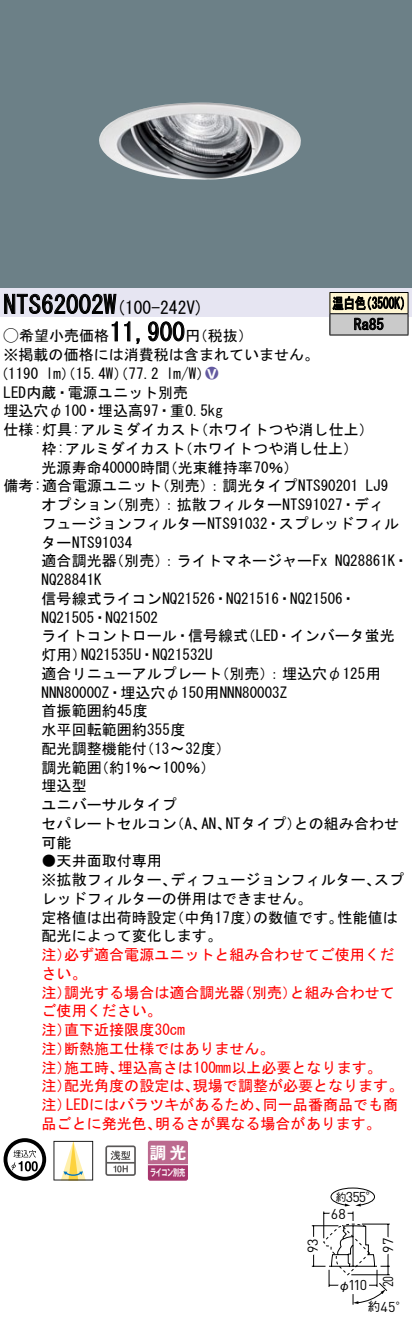
<style>
.page{position:relative;width:412px;height:1326px;background:#fff}
.page>*{position:absolute;margin:0;border:0;box-sizing:border-box;transform-origin:0 0}
.t1{font:25px "MS Gothic";color:#000}
.t2{font:17.5px "MS Gothic";color:#000}
.t3{font:16.5px "Gothic MB101 Pro De Bold 90 pv RKSJ H";color:#fff}
.t4{font:15px/18.8px "MS Gothic";color:#000}
.t5{font:15px/18.8px "MS Gothic";color:#f00}
.t6{font:15px/21.2px "MS Gothic";color:#000;scale:.75 1}
.t7{font:15px "Ford Classification 1";color:#635aa0}
.t8{font:14.25px "DINOT";letter-spacing:-.02em;color:#000}
.t9{font:14.25px "DINOT";letter-spacing:-.02em;color:#000;scale:.8 1}
.t10{font:12.5px "Gothic BBB Pro Medium 90 pv RKSJ H";color:#000}
.t11{font:10.5px "Gothic BBB Pro Medium 90 pv RKSJ H";color:#000}
.t12{font:9.5px "Gothic MB101 Pro De Bold 90 pv RKSJ H";letter-spacing:-.05em;color:#fff;scale:.65 1}
.s1{font-size:25px}
.s2{font-family:"Ford Classification 1"}
.s3{color:#fff}
.s4{font-family:"Gothic BBB Pro Medium 90 pv RKSJ H";font-size:12.5px}
</style>
<div class="page">
<div style="left:0;top:0;width:411px;height:288px;background:#6c8087"></div>
<img style="left:99px;top:103px;width:201px;height:77px">
<div style="left:0;top:288px;width:411px;height:29px;background:#e6e5f2"></div>
<svg style="left:4px;top:294px;width:112px;height:20px"></svg>
<svg style="left:111px;top:321px;width:7px;height:21px"></svg>
<svg style="left:124px;top:321px;width:6px;height:21px"></svg>
<svg style="left:136px;top:338px;width:4px;height:6px"></svg>
<svg style="left:148px;top:321px;width:36px;height:21px"></svg>
<svg style="left:4px;top:1138px;width:42px;height:42px"></svg>
<svg style="left:31px;top:1161px;width:7px;height:10px"></svg>
<svg style="left:53px;top:1141px;width:40px;height:39px"></svg>
<svg style="left:105px;top:1145px;width:31px;height:31px"></svg>
<svg style="left:147px;top:1140px;width:40px;height:40px;background:#b75d87"></svg>
<hr style="left:148px;top:1164px;width:39px;height:1px;background:#fff">
<hr style="left:329px;top:292px;width:78px;height:1px;background:#000">
<hr style="left:329px;top:335px;width:78px;height:1px;background:#000">
<svg style="left:329px;top:293px;width:79px;height:42px;background:#a09d93"></svg>
<svg style="left:311px;top:1187px;width:79px;height:118px"></svg>
<h1 class="t1" style="left:4px;top:292px;width:102px">NTS62002</h1>
<p class="t2" style="left:104px;top:298px;width:101px">(<span class="s1">W</span> 100-242 (V</p>
<p class="t6" style="left:353px;top:292px;width:41px;text-indent:-22px">温白色<br>Ra85</p>
<p class="t6" style="left:360px;top:292px;width:69px">（3500 (K</p>
<h1 class="t1" style="left:109px;top:320px;width:76px">11,900</h1>
<p class="t4" style="left:4px;top:326px;width:316px"><span class="s2">A</span>希望小売価格<br>※掲載の価格には消費税は含まれていません。</p>
<p class="t7" style="left:205px;top:365px;width:14px">2<span class="s3">8</span></p>
<p class="t4" style="left:185px;top:326px;width:69px">（円税抜(</p>
<p class="t4" style="left:166px;top:364px;width:46px">l m (W/</p>
<p class="t4" style="left:-7px;top:364px;width:47px">（1190</p>
<p class="t4" style="left:4px;top:383px;width:186px">LED内蔵・電源ユニット別売</p>
<p class="t4" style="left:4px;top:401px;width:220px">埋込穴φ100・埋込高97・重0.5kg</p>
<p class="t4" style="left:193px;top:420px;width:182px">（ホワイトつや消し仕上(</p>
<p class="t4" style="left:46px;top:364px;width:114px">lm）（15.4 ）（W 77.2</p>
<p class="t4" style="left:177px;top:420px;width:181px;text-indent:-174px">仕様:灯具:アルミダイカスト<br>（ホワイトつや消し仕上(</p>
<p class="t4" style="left:162px;top:439px;width:137px;text-indent:-121px">枠:アルミダイカスト<br>（光束維持率70％(</p>
<p class="t4" style="left:42px;top:458px;width:130px">光源寿命40000時間</p>
<p class="t4" style="left:154px;top:476px;width:204px">（別売：）調光タイプNTS90201</p>
<p class="t4" style="left:109px;top:476px;width:276px;text-indent:-105px">備考:適合電源ユニット<br>（別売：）拡散フィルターNTS91027・ディ</p>
<p class="t4" style="left:365px;top:476px;width:24px">LJ9</p>
<p class="t4" style="left:42px;top:495px;width:76px">オプション</p>
<p class="t4" style="left:42px;top:514px;width:358px">フュージョンフィルターNTS91032・スプレッドフィル</p>
<p class="t4" style="left:42px;top:533px;width:92px">ターNTS91034</p>
<p class="t4" style="left:334px;top:551px;width:75px">NQ28861 ・K</p>
<p class="t4" style="left:109px;top:551px;width:219px">（別売：）ライトマネージャーFx</p>
<p class="t4" style="left:42px;top:551px;width:76px">適合調光器</p>
<p class="t4" style="left:42px;top:570px;width:61px">NQ28841K</p>
<p class="t4" style="left:42px;top:589px;width:315px">信号線式ライコンNQ21526・NQ21516・NQ21506・</p>
<p class="t4" style="left:42px;top:608px;width:118px">NQ21505・NQ21502</p>
<p class="t4" style="left:240px;top:626px;width:155px">（LED・インバータ蛍光</p>
<p class="t4" style="left:42px;top:626px;width:208px;text-align:center">ライトコントロール・信号線式<br>NQ21535 ・U NQ21532U</p>
<p class="t4" style="left:42px;top:645px;width:46px">灯用）</p>
<p class="t4" style="left:42px;top:664px;width:181px">適合リニューアルプレート</p>
<p class="t4" style="left:42px;top:683px;width:247px">NNN80000 ・Z 埋込穴φ150用NNN80003Z</p>
<p class="t4" style="left:42px;top:701px;width:107px">首振範囲約45度</p>
<p class="t4" style="left:42px;top:720px;width:145px">水平回転範囲約355度</p>
<p class="t4" style="left:139px;top:739px;width:93px">（13〜32度(</p>
<p class="t4" style="left:214px;top:664px;width:167px">（別売：）埋込穴φ125用</p>
<p class="t4" style="left:94px;top:739px;width:122px;text-indent:-52px">配光調整機能付<br>（約1％〜100％(</p>
<p class="t4" style="left:42px;top:758px;width:136px">調光範囲<br>埋込型<br>ユニバーサルタイプ</p>
<p class="t4" style="left:225px;top:814px;width:77px">NTタイプ）</p>
<p class="t4" style="left:293px;top:814px;width:106px">との組み合わせ</p>
<p class="t4" style="left:42px;top:814px;width:136px">セパレートセルコン可能</p>
<p class="t4" style="left:42px;top:851px;width:121px">●天井面取付専用</p>
<p class="t4" style="left:169px;top:814px;width:39px">（、A</p>
<p class="t4" style="left:201px;top:814px;width:31px">AN、</p>
<p class="t4" style="left:373px;top:870px;width:31px">スプ</p>
<p class="t4" style="left:170px;top:870px;width:212px">ディフュージョンフィルター、</p>
<p class="t4" style="left:42px;top:870px;width:271px">※拡散フィルター、<br>レッドフィルターの併用はできません。</p>
<p class="t4" style="left:169px;top:908px;width:92px">（中角17度）</p>
<p class="t4" style="left:42px;top:908px;width:181px">定格値は出荷時設定<br>配光によって変化します。</p>
<p class="t5" style="left:64px;top:945px;width:331px">必ず適合電源ユニットと組み合わせてご使用くだ</p>
<p class="t4" style="left:252px;top:908px;width:92px">の数値です。</p>
<p class="t4" style="left:337px;top:908px;width:61px">性能値は</p>
<p class="t5" style="left:42px;top:945px;width:46px">注）さい。</p>
<p class="t5" style="left:64px;top:983px;width:181px">調光する場合は適合調光器</p>
<p class="t5" style="left:237px;top:983px;width:61px">（別売）</p>
<p class="t5" style="left:289px;top:983px;width:106px">と組み合わせて</p>
<p class="t5" style="left:42px;top:983px;width:31px">注）</p>
<p class="t5" style="left:42px;top:1001px;width:121px">ご使用ください。</p>
<p class="t5" style="left:64px;top:1020px;width:122px">直下近接限度30cm</p>
<p class="t5" style="left:64px;top:1020px;width:211px;text-indent:-22px">注）<br>断熱施工仕様ではありません。</p>
<p class="t5" style="left:42px;top:1039px;width:31px">注）</p>
<p class="t5" style="left:117px;top:1058px;width:265px">埋込高さは100mm以上必要となります。</p>
<p class="t5" style="left:64px;top:1058px;width:61px">施工時、</p>
<p class="t5" style="left:42px;top:1058px;width:31px">注）</p>
<p class="t5" style="left:192px;top:1076px;width:212px">現場で調整が必要となります。</p>
<p class="t5" style="left:64px;top:1076px;width:136px">配光角度の設定は、</p>
<p class="t5" style="left:42px;top:1076px;width:31px">注）</p>
<p class="t5" style="left:66px;top:1095px;width:204px">LEDにはバラツキがあるため、</p>
<p class="t5" style="left:262px;top:1095px;width:136px">同一品番商品でも商</p>
<p class="t5" style="left:42px;top:1095px;width:31px">注）</p>
<p class="t5" style="left:42px;top:1114px;width:121px">品ごとに発光色、</p>
<p class="t12" style="left:150px;top:1164px;width:56px">ライコン別売</p>
<p class="t5" style="left:155px;top:1114px;width:227px">明るさが異なる場合があります。</p>
<p class="t3" style="left:149px;top:1139px;width:38px">調光</p>
<p class="t8" style="left:345px;top:1187px;width:34px">355<span class="s4">°</span></p>
<p class="t11" style="left:335px;top:1188px;width:12px">約</p>
<p class="t8" style="left:330px;top:1204px;width:16px">68</p>
<p class="t8" style="left:302px;top:1253px;width:16px;rotate:-90deg">93</p>
<p class="t8" style="left:377px;top:1252px;width:16px;rotate:-90deg">97</p>
<p class="t8" style="left:347px;top:1275px;width:20px">110</p>
<p class="t10" style="left:337px;top:1275px;width:14px">φ</p>
<p class="t9" style="left:377px;top:1287px;width:16px;rotate:-90deg">20</p>
<p class="t10" style="left:367px;top:1296px;width:14px">約</p>
<p class="t8" style="left:380px;top:1297px;width:29px">45<span class="s4">°</span></p>
</div>
